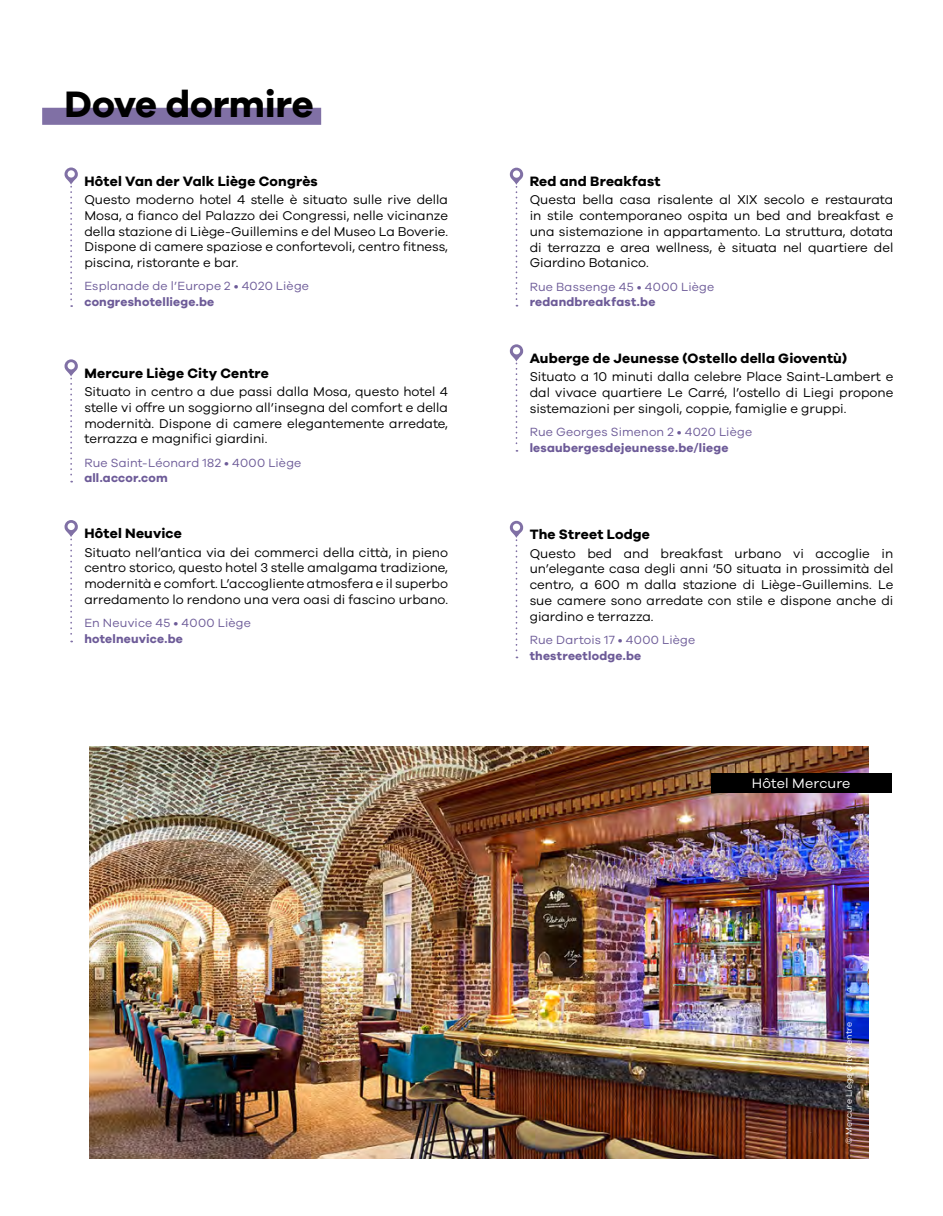
<style>
.page{position:relative;width:943px;height:1216px;background:#fff}
.page>*{position:absolute;margin:0;border:0;box-sizing:border-box;transform-origin:0 0}
.t1{font:700 37.98px "Galano Grotesque";letter-spacing:-.01em;color:#000}
.t2{font:14.17px "Galano Grotesque";letter-spacing:.005em;color:#fff}
.t3{font:700 14px "Galano Grotesque";letter-spacing:.015em;color:#000}
.t4{font:13.12px/15.8px "Galano Grotesque";color:#000;text-align:justify}
.t5{font:12.25px "Galano Grotesque";letter-spacing:.015em;color:#6d5b98}
.t6{font:700 12.25px "Galano Grotesque";letter-spacing:.015em;color:#6d5b98}
.t7{font:8.75px "Galano Grotesque";color:#fff}
</style>
<div class="page">
<svg style="left:510px;top:168px;width:13px;height:138px"></svg>
<div style="left:513px;top:170px;width:7px;height:8px;background:#fff;border-radius:50%"></div>
<svg style="left:64px;top:167px;width:14px;height:140px"></svg>
<div style="left:68px;top:170px;width:7px;height:7px;background:#fff;border-radius:50%"></div>
<svg style="left:510px;top:344px;width:13px;height:107px"></svg>
<div style="left:513px;top:347px;width:7px;height:7px;background:#fff;border-radius:50%"></div>
<svg style="left:64px;top:359px;width:14px;height:123px"></svg>
<div style="left:68px;top:362px;width:7px;height:7px;background:#fff;border-radius:50%"></div>
<svg style="left:510px;top:521px;width:13px;height:137px"></svg>
<div style="left:513px;top:523px;width:7px;height:8px;background:#fff;border-radius:50%"></div>
<svg style="left:64px;top:520px;width:14px;height:122px"></svg>
<div style="left:68px;top:523px;width:7px;height:7px;background:#fff;border-radius:50%"></div>
<img style="left:89px;top:747px;width:779px;height:411px">
<div style="left:711px;top:772px;width:180px;height:20px;background:#000"></div>
<div style="left:42px;top:108px;width:279px;height:17px;background:#8070a5"></div>
<h1 class="t1" style="left:64px;top:81px;width:251px">Dove dormire</h1>
<p class="t3" style="left:84px;top:172px;width:235px">Hôtel Van der Valk Liège Congrès</p>
<p class="t4" style="left:84px;top:191px;width:365px">Questo moderno hotel 4 stelle è situato sulle rive della Mosa, a fianco del Palazzo dei Congressi, nelle vicinanze della stazione di Liège-Guillemins e del Museo La Boverie.<br>Dispone di camere spaziose e confortevoli, centro fitness, piscina, ristorante e bar.</p>
<p class="t5" style="left:84px;top:279px;width:226px">Esplanade de l’Europe 2 • 4020 Liège</p>
<p class="t6" style="left:84px;top:294px;width:131px">congreshotelliege.be</p>
<p class="t3" style="left:84px;top:364px;width:186px">Mercure Liège City Centre</p>
<p class="t4" style="left:84px;top:383px;width:365px">Situato in centro a due passi dalla Mosa, questo hotel 4 stelle vi offre un soggiorno all’insegna del comfort e della modernità. Dispone di camere elegantemente arredate, terrazza e magnifici giardini.</p>
<p class="t5" style="left:84px;top:455px;width:218px">Rue Saint-Léonard 182 • 4000 Liège</p>
<p class="t6" style="left:84px;top:470px;width:85px">all.accor.com</p>
<p class="t3" style="left:84px;top:525px;width:99px">Hôtel Neuvice</p>
<p class="t4" style="left:84px;top:544px;width:365px">Situato nell’antica via dei commerci della città, in pieno centro storico, questo hotel 3 stelle amalgama tradizione, modernità e comfort. L’accogliente atmosfera e il superbo arredamento lo rendono una vera oasi di fascino urbano.</p>
<p class="t5" style="left:84px;top:615px;width:168px">En Neuvice 45 • 4000 Liège</p>
<p class="t6" style="left:84px;top:631px;width:100px">hotelneuvice.be</p>
<p class="t3" style="left:529px;top:173px;width:132px">Red and Breakfast</p>
<p class="t4" style="left:529px;top:192px;width:365px">Questa bella casa risalente al XIX secolo e restaurata in stile contemporaneo ospita un bed and breakfast e una sistemazione in appartamento. La struttura, dotata di terrazza e area wellness, è situata nel quartiere del Giardino Botanico.</p>
<p class="t5" style="left:529px;top:279px;width:186px">Rue Bassenge 45 • 4000 Liège</p>
<p class="t6" style="left:529px;top:294px;width:127px">redandbreakfast.be</p>
<p class="t3" style="left:529px;top:349px;width:319px">Auberge de Jeunesse (Ostello della Gioventù)</p>
<p class="t4" style="left:529px;top:368px;width:365px">Situato a 10 minuti dalla celebre Place Saint-Lambert e dal vivace quartiere Le Carré, l’ostello di Liegi propone sistemazioni per singoli, coppie, famiglie e gruppi.</p>
<p class="t5" style="left:529px;top:424px;width:224px">Rue Georges Simenon 2 • 4020 Liège</p>
<p class="t6" style="left:529px;top:440px;width:200px">lesaubergesdejeunesse.be/liege</p>
<p class="t3" style="left:529px;top:526px;width:122px">The Street Lodge</p>
<p class="t4" style="left:529px;top:545px;width:365px">Questo bed and breakfast urbano vi accoglie in un’elegante casa degli anni ‘50 situata in prossimità del centro, a 600 m dalla stazione di Liège-Guillemins. Le sue camere sono arredate con stile e dispone anche di giardino e terrazza.</p>
<p class="t5" style="left:529px;top:632px;width:167px">Rue Dartois 17 • 4000 Liège</p>
<p class="t6" style="left:529px;top:647px;width:113px">thestreetlodge.be</p>
<p class="t2" style="left:752px;top:774px;width:100px">Hôtel Mercure</p>
<p class="t7" style="left:843px;top:1143px;width:123px;rotate:-90deg">© Mercure Liège City Centre</p>
</div>
